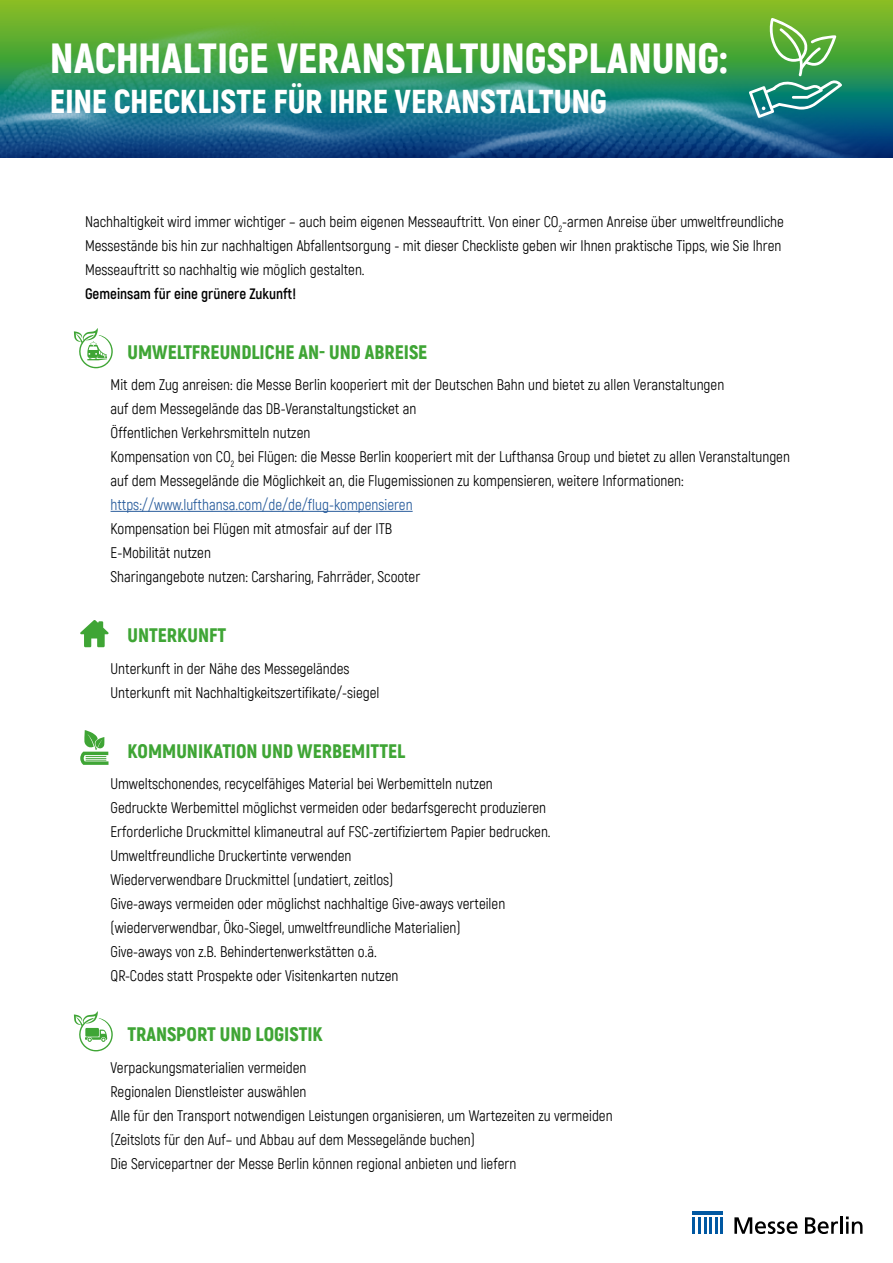
<style>
.page{position:relative;width:893px;height:1263px;background:#fff}
.page>*{position:absolute;margin:0;border:0;box-sizing:border-box;transform-origin:0 0}
.t1{font:900 42px "Akrobat";letter-spacing:-.005em;color:#fff}
.t2{font:900 33px "Akrobat";color:#fff}
.t3{font:900 19.5px "Akrobat";color:#3fa535}
.t4{font:15px/24px "Akrobat";color:#000}
.t5{font:15px "Akrobat";color:#275b9b}
.t6{font:700 15px "Akrobat";color:#000}
</style>
<div class="page">
<hr style="left:111px;top:511px;width:302px;height:1px;background:#275b9b">
<svg style="left:0;top:0;width:893px;height:157px;background:#3b8c5f"></svg>
<svg style="left:749px;top:18px;width:93px;height:100px;background:#55a769"></svg>
<hr style="left:840px;top:1216px;width:3px;height:18px;background:#000">
<svg style="left:846px;top:1216px;width:16px;height:18px"></svg>
<svg style="left:805px;top:1217px;width:33px;height:17px"></svg>
<svg style="left:734px;top:1217px;width:64px;height:17px"></svg>
<hr style="left:692px;top:1212px;width:31px;height:3px;background:#0058a2">
<hr style="left:692px;top:1217px;width:3px;height:17px;background:#0058a2">
<hr style="left:698px;top:1217px;width:3px;height:17px;background:#0058a2">
<svg style="left:704px;top:1217px;width:2px;height:17px"></svg>
<hr style="left:709px;top:1217px;width:3px;height:17px;background:#0058a2">
<hr style="left:715px;top:1217px;width:3px;height:17px;background:#0058a2">
<hr style="left:720px;top:1217px;width:3px;height:17px;background:#0058a2">
<svg style="left:74px;top:328px;width:39px;height:40px"></svg>
<svg style="left:80px;top:620px;width:29px;height:27px"></svg>
<svg style="left:80px;top:730px;width:29px;height:35px"></svg>
<svg style="left:74px;top:1011px;width:39px;height:40px"></svg>
<h1 class="t1" style="left:50px;top:31px;width:679px">NACHHALTIGE VERANSTALTUNGSPLANUNG:</h1>
<h2 class="t2" style="left:50px;top:80px;width:559px">EINE CHECKLISTE FÜR IHRE VERANSTALTUNG</h2>
<p class="t4" style="left:85px;top:209px;width:700px">Nachhaltigkeit wird immer wichtiger – auch beim eigenen Messeauftritt. Von einer CO<sub>2</sub>-armen Anreise über umweltfreundliche<br>Messestände bis hin zur nachhaltigen Abfallentsorgung - mit dieser Checkliste geben wir Ihnen praktische Tipps, wie Sie Ihren<br>Messeauftritt so nachhaltig wie möglich gestalten.</p>
<p class="t6" style="left:85px;top:284px;width:213px">Gemeinsam für eine grünere Zukunft!</p>
<h3 class="t3" style="left:128px;top:339px;width:301px">UMWELTFREUNDLICHE AN- UND ABREISE</h3>
<p class="t4" style="left:111px;top:373px;width:681px">Mit dem Zug anreisen: die Messe Berlin kooperiert mit der Deutschen Bahn und bietet zu allen Veranstaltungen<br>auf dem Messegelände das DB-Veranstaltungsticket an<br>Öffentlichen Verkehrsmitteln nutzen<br>Kompensation von CO<sub>2</sub> bei Flügen: die Messe Berlin kooperiert mit der Lufthansa Group und bietet zu allen Veranstaltungen auf dem Messegelände die Möglichkeit an, die Flugemissionen zu kompensieren, weitere Informationen:</p>
<p class="t5" style="left:111px;top:496px;width:304px">https://www.lufthansa.com/de/de/flug-kompensieren</p>
<p class="t4" style="left:111px;top:517px;width:311px">Kompensation bei Flügen mit atmosfair auf der ITB<br>E-Mobilität nutzen<br>Sharingangebote nutzen: Carsharing, Fahrräder, Scooter</p>
<h3 class="t3" style="left:128px;top:623px;width:100px">UNTERKUNFT</h3>
<p class="t4" style="left:111px;top:656px;width:270px">Unterkunft in der Nähe des Messegeländes<br>Unterkunft mit Nachhaltigkeitszertifikate/-siegel</p>
<h3 class="t3" style="left:128px;top:738px;width:279px">KOMMUNIKATION UND WERBEMITTEL</h3>
<p class="t4" style="left:111px;top:772px;width:442px">Umweltschonendes, recycelfähiges Material bei Werbemitteln nutzen Gedruckte Werbemittel möglichst vermeiden oder bedarfsgerecht produzieren Erforderliche Druckmittel klimaneutral auf FSC-zertifiziertem Papier bedrucken.<br>Umweltfreundliche Druckertinte verwenden<br>Wiederverwendbare Druckmittel (undatiert, zeitlos)<br>Give-aways vermeiden oder möglichst nachhaltige Give-aways verteilen (wiederverwendbar, Öko-Siegel, umweltfreundliche Materialien)<br>Give-aways von z.B. Behindertenwerkstätten o.ä.<br>QR-Codes statt Prospekte oder Visitenkarten nutzen</p>
<h3 class="t3" style="left:128px;top:1022px;width:197px">TRANSPORT UND LOGISTIK</h3>
<p class="t4" style="left:111px;top:1055px;width:504px">Verpackungsmaterialien vermeiden<br>Regionalen Dienstleister auswählen<br>Alle für den Transport notwendigen Leistungen organisieren, um Wartezeiten zu vermeiden (Zeitslots für den Auf– und Abbau auf dem Messegelände buchen)<br>Die Servicepartner der Messe Berlin können regional anbieten und liefern</p>
</div>
